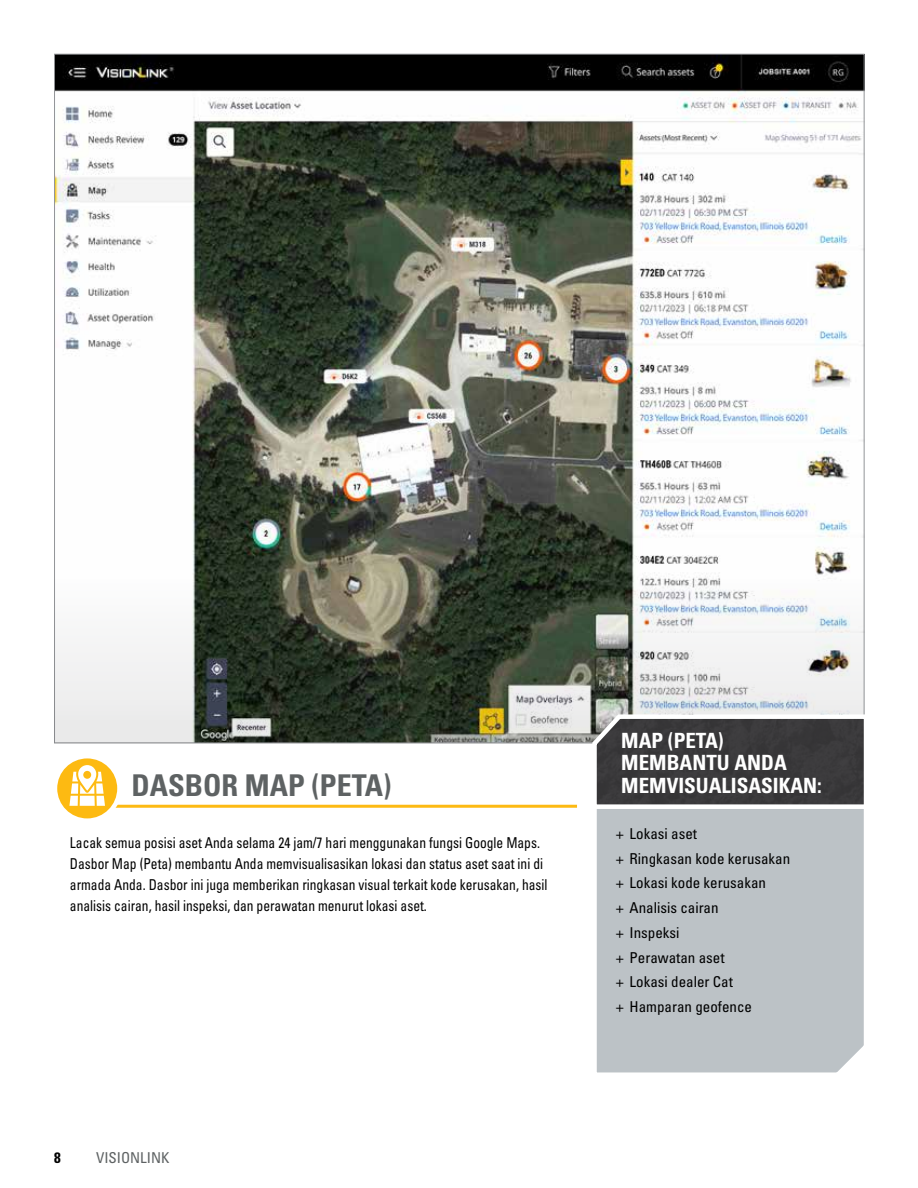
<style>
.page{position:relative;width:918px;height:1188px;background:#fff}
.page>*{position:absolute;margin:0;border:0;box-sizing:border-box;transform-origin:0 0}
.t1{font:30px "Univers LTCYR 67 Bold Cond";color:#5e6263}
.t2{font:21px/22.5px "Univers LTCYR 67 Bold Cond";color:#fff}
.t3{font:condensed 15px/21px "Univers LTCYR 57";color:#000;scale:.9 1}
.t4{font:condensed 15px/24.8px "Univers LTCYR 57";color:#000}
.t5{font:condensed 15px "Univers LTCYR 57";color:#5e6263}
.t6{font:15px "Univers LTCYR 67 Bold Cond";color:#000}
</style>
<div class="page">
<img style="left:56px;top:56px;width:806px;height:266px">
<hr style="left:72px;top:805px;width:505px;height:3px;background:#fdba12">
<svg style="left:55px;top:756px;width:64px;height:65px;fill:#fdba12"></svg>
<div style="left:53px;top:754px;width:69px;height:69px;border:4px solid #fff;border-radius:50%"></div>
<svg style="left:69px;top:765px;width:36px;height:41px"></svg>
<img style="left:54px;top:322px;width:810px;height:421px">
<svg style="left:590px;top:710px;width:275px;height:92px;background:#505051"></svg>
<div style="left:596px;top:802px;width:268px;height:271px;background:#bcc2c6"></div>
<h1 class="t1" style="left:132px;top:767px;width:261px">DASBOR MAP (PETA)</h1>
<p class="t3" style="left:70px;top:832px;width:532px">Lacak semua posisi aset Anda selama 24 jam/7 hari menggunakan fungsi Google Maps.<br>Dasbor Map (Peta) membantu Anda memvisualisasikan lokasi dan status aset saat ini di armada Anda. Dasbor ini juga memberikan ringkasan visual terkait kode kerusakan, hasil analisis cairan, hasil inspeksi, dan perawatan menurut lokasi aset.</p>
<p class="t6" style="left:54px;top:1148px;width:8px">8</p>
<p class="t5" style="left:96px;top:1148px;width:75px">VISIONLINK</p>
<h2 class="t2" style="left:621px;top:729px;width:202px">MAP (PETA)<br>MEMBANTU ANDA<br>MEMVISUALISASIKAN:</h2>
<p class="t4" style="left:616px;top:821px;width:176px">+ Lokasi aset<br>+ Ringkasan kode kerusakan + Lokasi kode kerusakan<br>+ Analisis cairan<br>+ Inspeksi<br>+ Perawatan aset<br>+ Lokasi dealer Cat<br>+ Hamparan geofence</p>
</div>
